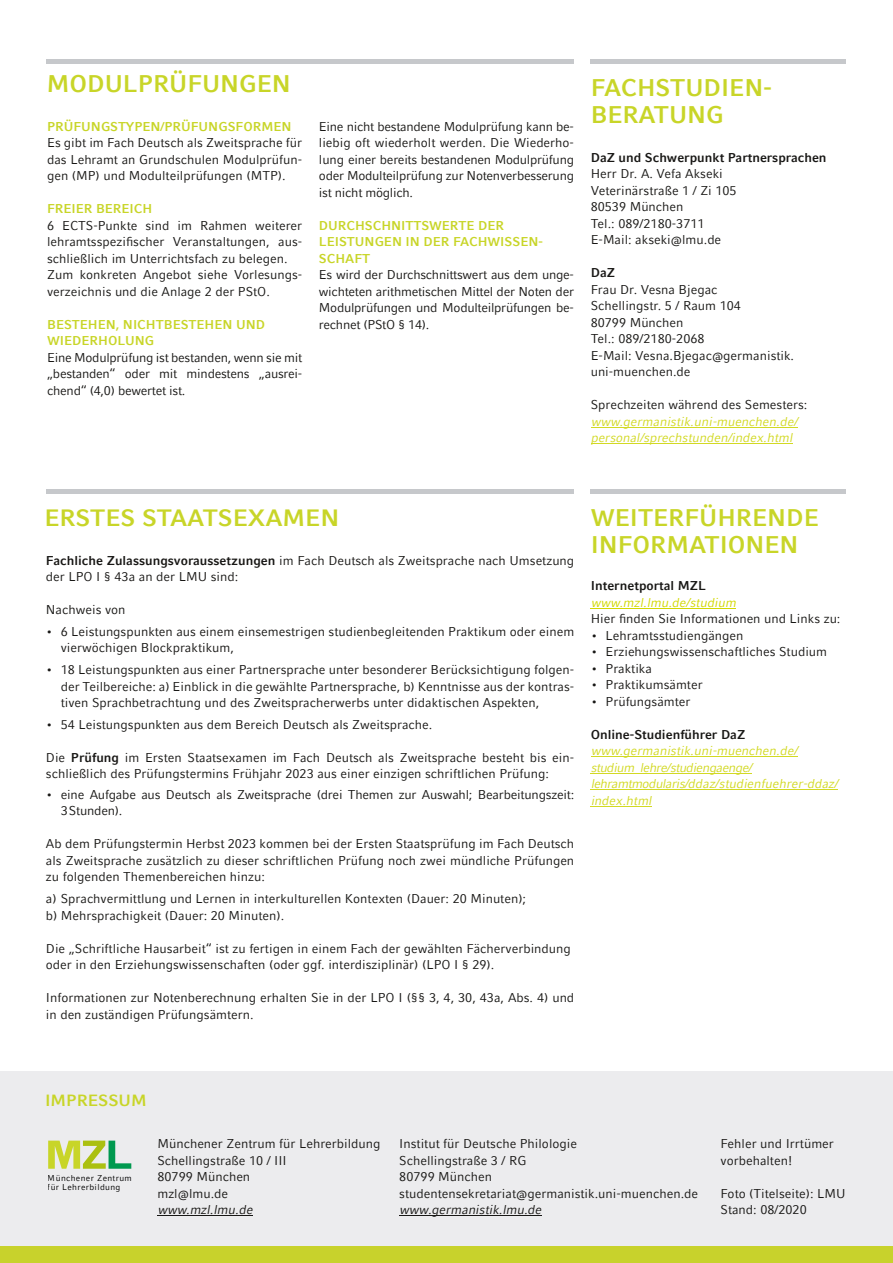
<style>
.page{position:relative;width:893px;height:1263px;background:#fff}
.page>*{position:absolute;margin:0;border:0;box-sizing:border-box;transform-origin:0 0}
.t1{font:700 24px "LMU Compatil Fact";color:#c8d528}
.t2{font:700 23.55px "LMU Compatil Fact";color:#c8d528}
.t3{font:700 16.2px "LMU Compatil Fact";color:#c8d528}
.t4{font:12.75px "LMU Compatil Fact";color:#181715}
.t5{font:12.75px "LMU Compatil Fact";letter-spacing:-.02em;color:#181715}
.t6{font:italic 12.75px "LMU Compatil Fact";color:#d2d923}
.t7{font:700 12.75px "LMU Compatil Fact";color:#c8d528}
.t8{font:700 12.75px "LMU Compatil Fact";color:#181715}
.t9{font:italic 12.75px "LMU Compatil Fact";color:#181715}
.t10{font:italic 12.75px "LMU Compatil Fact";letter-spacing:-.035em;color:#d2d923}
.t11{font:italic 12.75px "LMU Compatil Fact";color:#d2d800}
.t12{font:8.4px/9.4px "LMU Compatil Fact";letter-spacing:.04em;color:#000}
.s1{font-weight:700}
</style>
<div class="page">
<div style="left:0;top:1071px;width:893px;height:192px;background:#ececee"></div>
<div style="left:0;top:1245px;width:893px;height:18px;background:#c8d22c"></div>
<svg style="left:48px;top:1140px;width:83px;height:29px"></svg>
<hr style="left:157px;top:1215px;width:96px;height:1px;background:#181715">
<hr style="left:399px;top:1215px;width:143px;height:1px;background:#181715">
<hr style="left:591px;top:427px;width:207px;height:1px;background:#d2d923">
<hr style="left:591px;top:443px;width:201px;height:1px;background:#d2d923">
<hr style="left:591px;top:60px;width:255px;height:4px;background:#c6c8cb">
<hr style="left:47px;top:490px;width:527px;height:4px;background:#c6c8cb">
<hr style="left:591px;top:490px;width:255px;height:4px;background:#c6c8cb">
<hr style="left:591px;top:608px;width:145px;height:1px;background:#d2d800">
<hr style="left:591px;top:756px;width:207px;height:1px;background:#d2d923">
<hr style="left:591px;top:773px;width:161px;height:1px;background:#d2d923">
<hr style="left:591px;top:789px;width:247px;height:1px;background:#d2d923">
<hr style="left:591px;top:806px;width:61px;height:1px;background:#d2d923">
<hr style="left:47px;top:60px;width:527px;height:4px;background:#c6c8cb">
<p class="t1" style="left:47px;top:74px;width:246px">MODULPRÜFUNGEN</p>
<p class="t7" style="left:47px;top:121px;width:246px">PRÜFUNGSTYPEN/PRÜFUNGSFORMEN</p>
<p class="t4" style="left:47px;top:138px;width:257px">Es gibt im Fach Deutsch als Zweitsprache für</p>
<p class="t4" style="left:47px;top:154px;width:257px">das Lehramt an Grundschulen Modulprüfun-</p>
<p class="t4" style="left:47px;top:171px;width:240px">gen (MP) und Modulteilprüfungen (MTP).</p>
<p class="t7" style="left:47px;top:204px;width:107px">FREIER BEREICH</p>
<p class="t4" style="left:47px;top:220px;width:257px">6 ECTS-Punkte sind im Rahmen weiterer</p>
<p class="t4" style="left:47px;top:237px;width:257px">lehramtsspezifischer Veranstaltungen, aus-</p>
<p class="t4" style="left:47px;top:253px;width:242px">schließlich im Unterrichtsfach zu belegen.</p>
<p class="t4" style="left:47px;top:270px;width:257px">Zum konkreten Angebot siehe Vorlesungs-</p>
<p class="t4" style="left:47px;top:286px;width:224px">verzeichnis und die Anlage 2 der PStO.</p>
<p class="t7" style="left:47px;top:319px;width:219px">BESTEHEN, NICHTBESTEHEN UND</p>
<p class="t7" style="left:47px;top:336px;width:108px">WIEDERHOLUNG</p>
<p class="t5" style="left:47px;top:352px;width:257px">Eine Modulprüfung ist bestanden, wenn sie mit</p>
<p class="t5" style="left:47px;top:369px;width:257px">„bestanden“ oder mit mindestens „ausrei-</p>
<p class="t5" style="left:47px;top:385px;width:140px">chend“ (4,0) bewertet ist.</p>
<p class="t5" style="left:319px;top:121px;width:257px">Eine nicht bestandene Modulprüfung kann be-</p>
<p class="t4" style="left:319px;top:138px;width:257px">liebig oft wiederholt werden. Die Wiederho-</p>
<p class="t5" style="left:319px;top:154px;width:257px">lung einer bereits bestandenen Modulprüfung</p>
<p class="t5" style="left:319px;top:171px;width:257px">oder Modulteilprüfung zur Notenverbesserung</p>
<p class="t5" style="left:319px;top:187px;width:96px">ist nicht möglich.</p>
<p class="t7" style="left:319px;top:220px;width:187px">DURCHSCHNITTSWERTE DER</p>
<p class="t7" style="left:319px;top:237px;width:226px">LEISTUNGEN IN DER FACHWISSEN-</p>
<p class="t7" style="left:319px;top:253px;width:53px">SCHAFT</p>
<p class="t5" style="left:319px;top:270px;width:257px">Es wird der Durchschnittswert aus dem unge-</p>
<p class="t5" style="left:319px;top:286px;width:257px">wichteten arithmetischen Mittel der Noten der</p>
<p class="t5" style="left:319px;top:303px;width:257px">Modulprüfungen und Modulteilprüfungen be-</p>
<p class="t5" style="left:319px;top:319px;width:112px">rechnet (PStO § 14).</p>
<p class="t1" style="left:591px;top:78px;width:182px">FACHSTUDIEN-</p>
<p class="t1" style="left:591px;top:105px;width:134px">BERATUNG</p>
<p class="t8" style="left:591px;top:152px;width:237px">DaZ und Schwerpunkt Partnersprachen</p>
<p class="t4" style="left:591px;top:169px;width:134px">Herr Dr. A. Vefa Akseki</p>
<p class="t4" style="left:591px;top:185px;width:148px">Veterinärstraße 1 / Zi 105</p>
<p class="t4" style="left:591px;top:202px;width:94px">80539 München</p>
<p class="t4" style="left:591px;top:218px;width:115px">Tel.: 089/2180-3711</p>
<p class="t4" style="left:591px;top:235px;width:132px">E-Mail: akseki@lmu.de</p>
<p class="t8" style="left:591px;top:268px;width:26px">DaZ</p>
<p class="t4" style="left:591px;top:284px;width:128px">Frau Dr. Vesna Bjegac</p>
<p class="t4" style="left:591px;top:301px;width:152px">Schellingstr. 5 / Raum 104</p>
<p class="t4" style="left:591px;top:317px;width:94px">80799 München</p>
<p class="t4" style="left:591px;top:334px;width:115px">Tel.: 089/2180-2068</p>
<p class="t4" style="left:591px;top:350px;width:205px">E-Mail: Vesna.Bjegac@germanistik.</p>
<p class="t4" style="left:591px;top:367px;width:101px">uni-muenchen.de</p>
<p class="t4" style="left:591px;top:400px;width:218px">Sprechzeiten während des Semesters:</p>
<p class="t6" style="left:591px;top:416px;width:208px">www.germanistik.uni-muenchen.de/</p>
<p class="t6" style="left:591px;top:433px;width:203px">personal/sprechstunden/index.html</p>
<p class="t2" style="left:44px;top:509px;width:296px">ERSTES STAATSEXAMEN</p>
<p class="t4" style="left:46px;top:555px;width:530px"><span class="s1">Fachliche Zulassungsvoraussetzungen</span> im Fach Deutsch als Zweitsprache nach Umsetzung</p>
<p class="t4" style="left:46px;top:572px;width:194px">der LPO I § 43a an der LMU sind:</p>
<p class="t4" style="left:46px;top:605px;width:81px">Nachweis von</p>
<p class="t4" style="left:46px;top:626px;width:530px">• 6 Leistungspunkten aus einem einsemestrigen studienbegleitenden Praktikum oder einem</p>
<p class="t4" style="left:61px;top:643px;width:175px">vierwöchigen Blockpraktikum,</p>
<p class="t4" style="left:46px;top:665px;width:530px">• 18 Leistungspunkten aus einer Partnersprache unter besonderer Berücksichtigung folgen-</p>
<p class="t4" style="left:61px;top:681px;width:515px">der Teilbereiche: a) Einblick in die gewählte Partnersprache, b) Kenntnisse aus der kontras-</p>
<p class="t4" style="left:61px;top:698px;width:480px">tiven Sprachbetrachtung und des Zweitspracherwerbs unter didaktischen Aspekten,</p>
<p class="t4" style="left:46px;top:719px;width:388px">• 54 Leistungspunkten aus dem Bereich Deutsch als Zweitsprache.</p>
<p class="t4" style="left:46px;top:752px;width:21px">Die</p>
<p class="t8" style="left:71px;top:752px;width:50px">Prüfung</p>
<p class="t4" style="left:125px;top:752px;width:451px">im Ersten Staatsexamen im Fach Deutsch als Zweitsprache besteht bis ein-</p>
<p class="t4" style="left:46px;top:769px;width:505px">schließlich des Prüfungstermins Frühjahr 2023 aus einer einzigen schriftlichen Prüfung:</p>
<p class="t4" style="left:46px;top:789px;width:530px">• eine Aufgabe aus Deutsch als Zweitsprache (drei Themen zur Auswahl; Bearbeitungszeit:</p>
<p class="t4" style="left:61px;top:806px;width:63px">3Stunden).</p>
<p class="t4" style="left:46px;top:839px;width:530px">Ab dem Prüfungstermin Herbst 2023 kommen bei der Ersten Staatsprüfung im Fach Deutsch</p>
<p class="t4" style="left:46px;top:855px;width:530px">als Zweitsprache zusätzlich zu dieser schriftlichen Prüfung noch zwei mündliche Prüfungen</p>
<p class="t4" style="left:46px;top:872px;width:221px">zu folgenden Themenbereichen hinzu:</p>
<p class="t4" style="left:46px;top:893px;width:482px">a) Sprachvermittlung und Lernen in interkulturellen Kontexten (Dauer: 20 Minuten);</p>
<p class="t4" style="left:46px;top:910px;width:240px">b) Mehrsprachigkeit (Dauer: 20 Minuten).</p>
<p class="t4" style="left:46px;top:943px;width:526px">Die „Schriftliche Hausarbeit“ ist zu fertigen in einem Fach der gewählten Fächerverbindung</p>
<p class="t4" style="left:46px;top:959px;width:450px">oder in den Erziehungswissenschaften (oder ggf. interdisziplinär) (LPO I § 29).</p>
<p class="t4" style="left:46px;top:992px;width:530px">Informationen zur Notenberechnung erhalten Sie in der LPO I (§§ 3, 4, 30, 43a, Abs. 4) und</p>
<p class="t4" style="left:46px;top:1009px;width:209px">in den zuständigen Prüfungsämtern.</p>
<p class="t1" style="left:591px;top:509px;width:230px">WEITERFÜHRENDE</p>
<p class="t1" style="left:591px;top:536px;width:209px">INFORMATIONEN</p>
<p class="t8" style="left:591px;top:581px;width:117px">Internetportal MZL</p>
<p class="t11" style="left:591px;top:597px;width:147px">www.mzl.lmu.de/studium</p>
<p class="t4" style="left:591px;top:614px;width:251px">Hier finden Sie Informationen und Links zu:</p>
<p class="t4" style="left:591px;top:630px;width:154px">• Lehramtsstudiengängen</p>
<p class="t4" style="left:591px;top:647px;width:238px">• Erziehungswissenschaftliches Studium</p>
<p class="t4" style="left:591px;top:663px;width:63px">• Praktika</p>
<p class="t4" style="left:591px;top:680px;width:113px">• Praktikumsämter</p>
<p class="t4" style="left:591px;top:696px;width:101px">• Prüfungsämter</p>
<p class="t8" style="left:591px;top:729px;width:156px">Online-Studienführer DaZ</p>
<p class="t6" style="left:591px;top:746px;width:208px">www.germanistik.uni-muenchen.de/</p>
<p class="t10" style="left:591px;top:762px;width:163px">studium_lehre/studiengaenge/</p>
<p class="t6" style="left:591px;top:779px;width:249px">lehramtmodularis/ddaz/studienfuehrer-ddaz/</p>
<p class="t6" style="left:591px;top:795px;width:62px">index.html</p>
<p class="t3" style="left:45px;top:1094px;width:103px">IMPRESSUM</p>
<p class="t12" style="left:48px;top:1174px;width:86px">Münchener Zentrum für Lehrerbildung</p>
<p class="t4" style="left:157px;top:1139px;width:225px">Münchener Zentrum für Lehrerbildung</p>
<p class="t4" style="left:157px;top:1155px;width:131px">Schellingstraße 10 / III</p>
<p class="t4" style="left:157px;top:1172px;width:94px">80799 München</p>
<p class="t4" style="left:157px;top:1188px;width:72px">mzl@lmu.de</p>
<p class="t9" style="left:157px;top:1205px;width:97px">www.mzl.lmu.de</p>
<p class="t4" style="left:399px;top:1139px;width:179px">Institut für Deutsche Philologie</p>
<p class="t4" style="left:399px;top:1155px;width:129px">Schellingstraße 3 / RG</p>
<p class="t4" style="left:399px;top:1172px;width:94px">80799 München</p>
<p class="t4" style="left:399px;top:1188px;width:300px">studentensekretariat@germanistik.uni-muenchen.de</p>
<p class="t9" style="left:399px;top:1205px;width:144px">www.germanistik.lmu.de</p>
<p class="t4" style="left:720px;top:1139px;width:115px">Fehler und Irrtümer</p>
<p class="t4" style="left:720px;top:1155px;width:73px">vorbehalten!</p>
<p class="t4" style="left:720px;top:1188px;width:126px">Foto (Titelseite): LMU</p>
<p class="t4" style="left:720px;top:1205px;width:88px">Stand: 08/2020</p>
</div>
